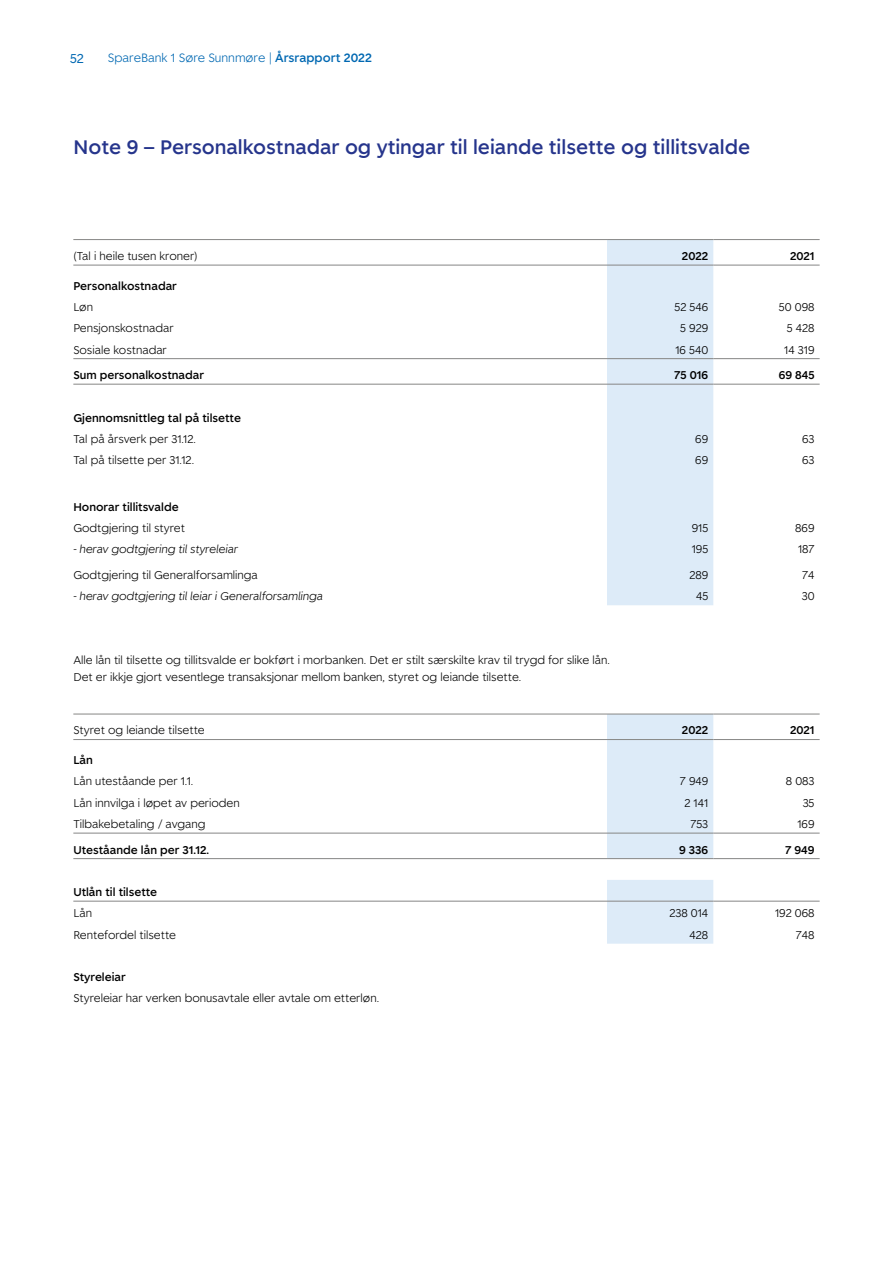
<style>
.page{position:relative;width:893px;height:1263px;background:#fff}
.page>*{position:absolute;margin:0;border:0;box-sizing:border-box;transform-origin:0 0}
.t1{font:500 19.5px "Spare Bank 1";color:#26358c}
.t2{font:12.75px "Spare Bank 1";color:#0068b2}
.t3{font:300 12px "Spare Bank 1";color:#0068b2}
.t4{font:300 11.25px/16.5px "Spare Bank 1";color:#000}
.t5{font:500 11.25px "Spare Bank 1";color:#000}
.t6{font:italic 300 11.25px "Spare Bank 1";color:#000}
.s1{font-weight:500}
</style>
<div class="page">
<div style="left:607px;top:240px;width:106px;height:365px;background:#ddebf8"></div>
<hr style="left:73px;top:239px;width:534px;height:1px;background:#868685">
<hr style="left:607px;top:239px;width:106px;height:1px;background:#868685">
<hr style="left:713px;top:239px;width:107px;height:1px;background:#868685">
<hr style="left:73px;top:265px;width:534px;height:1px;background:#868685">
<hr style="left:607px;top:265px;width:106px;height:1px;background:#868685">
<hr style="left:713px;top:265px;width:107px;height:1px;background:#868685">
<hr style="left:73px;top:358px;width:534px;height:1px;background:#868685">
<hr style="left:607px;top:358px;width:106px;height:1px;background:#868685">
<hr style="left:713px;top:358px;width:107px;height:1px;background:#868685">
<hr style="left:73px;top:384px;width:534px;height:1px;background:#868685">
<hr style="left:607px;top:384px;width:106px;height:1px;background:#868685">
<hr style="left:713px;top:384px;width:107px;height:1px;background:#868685">
<svg style="left:607px;top:715px;width:106px;height:229px;background:#dfecf8"></svg>
<hr style="left:73px;top:714px;width:534px;height:1px;background:#868685">
<hr style="left:607px;top:714px;width:106px;height:1px;background:#868685">
<hr style="left:713px;top:714px;width:107px;height:1px;background:#868685">
<hr style="left:73px;top:739px;width:534px;height:1px;background:#868685">
<hr style="left:607px;top:739px;width:106px;height:1px;background:#868685">
<hr style="left:713px;top:739px;width:107px;height:1px;background:#868685">
<hr style="left:73px;top:833px;width:534px;height:1px;background:#868685">
<hr style="left:607px;top:833px;width:106px;height:1px;background:#868685">
<hr style="left:713px;top:833px;width:107px;height:1px;background:#868685">
<hr style="left:73px;top:858px;width:534px;height:1px;background:#868685">
<hr style="left:607px;top:858px;width:106px;height:1px;background:#868685">
<hr style="left:713px;top:858px;width:107px;height:1px;background:#868685">
<hr style="left:73px;top:901px;width:534px;height:1px;background:#868685">
<hr style="left:607px;top:901px;width:106px;height:1px;background:#868685">
<hr style="left:713px;top:901px;width:107px;height:1px;background:#868685">
<p class="t2" style="left:70px;top:50px;width:15px">52</p>
<p class="t3" style="left:108px;top:50px;width:266px">SpareBank 1 Søre Sunnmøre | <span class="s1">Årsrapport 2022</span></p>
<h1 class="t1" style="left:74px;top:134px;width:678px">Note 9 – Personalkostnadar og ytingar til leiande tilsette og tillitsvalde</h1>
<p class="t4" style="left:73px;top:247px;width:126px">(Tal i heile tusen kroner)</p>
<p class="t5" style="left:682px;top:249px;width:28px">2022</p>
<p class="t5" style="left:790px;top:249px;width:26px">2021</p>
<p class="t5" style="left:73px;top:278px;width:105px">Personalkostnadar</p>
<p class="t4" style="left:73px;top:298px;width:21px">Løn</p>
<p class="t4" style="left:674px;top:298px;width:35px">52 546</p>
<p class="t4" style="left:779px;top:298px;width:37px">50 098</p>
<p class="t4" style="left:73px;top:320px;width:102px">Pensjonskostnadar</p>
<p class="t4" style="left:680px;top:320px;width:30px">5 929</p>
<p class="t4" style="left:787px;top:320px;width:29px">5 428</p>
<p class="t4" style="left:73px;top:341px;width:95px">Sosiale kostnadar</p>
<p class="t4" style="left:675px;top:341px;width:34px">16 540</p>
<p class="t4" style="left:784px;top:341px;width:32px">14 319</p>
<p class="t5" style="left:73px;top:368px;width:132px">Sum personalkostnadar</p>
<p class="t5" style="left:674px;top:368px;width:35px">75 016</p>
<p class="t5" style="left:779px;top:368px;width:37px">69 845</p>
<p class="t5" style="left:73px;top:410px;width:169px">Gjennomsnittleg tal på tilsette</p>
<p class="t4" style="left:73px;top:430px;width:124px">Tal på årsverk per 31.12.</p>
<p class="t4" style="left:695px;top:430px;width:14px">69</p>
<p class="t4" style="left:802px;top:430px;width:14px">63</p>
<p class="t4" style="left:73px;top:451px;width:122px">Tal på tilsette per 31.12.</p>
<p class="t4" style="left:695px;top:451px;width:14px">69</p>
<p class="t4" style="left:802px;top:451px;width:14px">63</p>
<p class="t5" style="left:73px;top:499px;width:107px">Honorar tillitsvalde</p>
<p class="t4" style="left:73px;top:519px;width:113px">Godtgjering til styret</p>
<p class="t4" style="left:692px;top:519px;width:18px">915</p>
<p class="t4" style="left:795px;top:519px;width:21px">869</p>
<p class="t6" style="left:73px;top:542px;width:166px">- herav godtgjering til styreleiar</p>
<p class="t4" style="left:692px;top:541px;width:18px">195</p>
<p class="t4" style="left:798px;top:541px;width:18px">187</p>
<p class="t4" style="left:73px;top:566px;width:186px">Godtgjering til Generalforsamlinga</p>
<p class="t4" style="left:689px;top:566px;width:20px">289</p>
<p class="t4" style="left:802px;top:566px;width:14px">74</p>
<p class="t6" style="left:73px;top:589px;width:251px">- herav godtgjering til leiar i Generalforsamlinga</p>
<p class="t4" style="left:696px;top:587px;width:14px">45</p>
<p class="t4" style="left:802px;top:587px;width:14px">30</p>
<p class="t4" style="left:73px;top:651px;width:538px">Alle lån til tilsette og tillitsvalde er bokført i morbanken. Det er stilt særskilte krav til trygd for slike lån.<br>Det er ikkje gjort vesentlege transaksjonar mellom banken, styret og leiande tilsette.</p>
<p class="t4" style="left:73px;top:722px;width:133px">Styret og leiande tilsette</p>
<p class="t5" style="left:682px;top:723px;width:28px">2022</p>
<p class="t5" style="left:790px;top:723px;width:26px">2021</p>
<p class="t5" style="left:73px;top:753px;width:21px">Lån</p>
<p class="t4" style="left:73px;top:773px;width:122px">Lån uteståande per 1.1.</p>
<p class="t4" style="left:680px;top:773px;width:30px">7 949</p>
<p class="t4" style="left:786px;top:773px;width:30px">8 083</p>
<p class="t4" style="left:73px;top:794px;width:168px">Lån innvilga i løpet av perioden</p>
<p class="t4" style="left:684px;top:794px;width:25px">2 141</p>
<p class="t4" style="left:803px;top:794px;width:13px">35</p>
<p class="t4" style="left:73px;top:815px;width:134px">Tilbakebetaling / avgang</p>
<p class="t4" style="left:690px;top:815px;width:19px">753</p>
<p class="t4" style="left:797px;top:815px;width:19px">169</p>
<p class="t5" style="left:73px;top:842px;width:137px">Uteståande lån per 31.12.</p>
<p class="t5" style="left:679px;top:842px;width:31px">9 336</p>
<p class="t5" style="left:785px;top:842px;width:31px">7 949</p>
<p class="t5" style="left:73px;top:885px;width:85px">Utlån til tilsette</p>
<p class="t4" style="left:73px;top:905px;width:20px">Lån</p>
<p class="t4" style="left:669px;top:905px;width:40px">238 014</p>
<p class="t4" style="left:775px;top:905px;width:41px">192 068</p>
<p class="t4" style="left:73px;top:926px;width:104px">Rentefordel tilsette</p>
<p class="t4" style="left:689px;top:926px;width:20px">428</p>
<p class="t4" style="left:796px;top:926px;width:20px">748</p>
<p class="t5" style="left:73px;top:970px;width:54px">Styreleiar</p>
<p class="t4" style="left:73px;top:990px;width:307px">Styreleiar har verken bonusavtale eller avtale om etterløn.</p>
</div>
